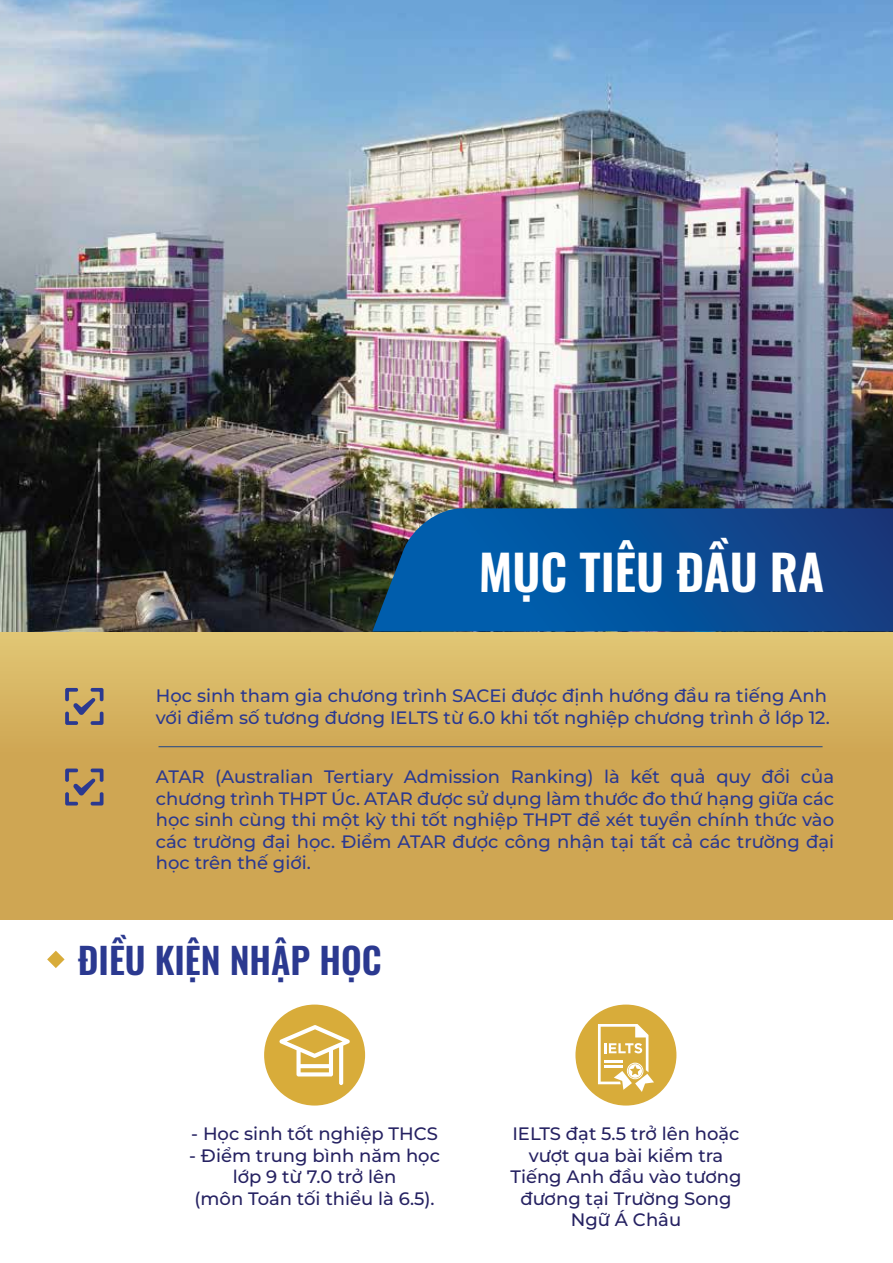
<style>
.page{position:relative;width:893px;height:1263px;background:#fff}
.page>*{position:absolute;margin:0;border:0;box-sizing:border-box;transform-origin:0 0}
.t1{font:600 48.6px "Oswald";color:#fff}
.t2{font:600 36px "Oswald";color:#2b3990}
.t3{font:500 18px/21.6px "Montserrat";color:#2b3990}
.t4{font:500 18px/21.6px "Montserrat";color:#262262;text-align:center}
</style>
<div class="page">
<div style="left:0;top:631px;width:893px;height:289px;background:linear-gradient(to bottom,#dbbc6a,#ca9e4b)"></div>
<img style="left:0;top:0;width:893px;height:631px">
<svg style="left:372px;top:508px;width:521px;height:123px;background:#0c4f94"></svg>
<svg style="left:65px;top:688px;width:38px;height:37px"></svg>
<svg style="left:65px;top:768px;width:38px;height:37px"></svg>
<hr style="left:159px;top:746px;width:664px;height:1px;background:#1e4488">
<div style="left:264px;top:1004px;width:101px;height:101px;background:#d8ac3a;border-radius:50%"></div>
<svg style="left:279px;top:1025px;width:71px;height:60px"></svg>
<div style="left:575px;top:1004px;width:101px;height:101px;background:#d8ac3a;border-radius:50%"></div>
<svg style="left:598px;top:1024px;width:56px;height:68px"></svg>
<svg style="left:47px;top:951px;width:18px;height:17px"></svg>
<h1 class="t1" style="left:479px;top:528px;width:347px">MỤC TIÊU ĐẦU RA</h1>
<p class="t3" style="left:156px;top:685px;width:676px">Học sinh tham gia chương trình SACEi được định hướng đầu ra tiếng Anh với điểm số tương đương IELTS từ 6.0 khi tốt nghiệp chương trình ở lớp 12.</p>
<p class="t3" style="left:156px;top:765px;width:680px;text-align:justify">ATAR (Australian Tertiary Admission Ranking) là kết quả quy đổi của chương trình THPT Úc. ATAR được sử dụng làm thước đo thứ hạng giữa các học sinh cùng thi một kỳ thi tốt nghiệp THPT để xét tuyển chính thức vào các trường đại học. Điểm ATAR được công nhận tại tất cả các trường đại học trên thế giới.</p>
<h2 class="t2" style="left:78px;top:928px;width:305px">ĐIỀU KIỆN NHẬP HỌC</h2>
<p class="t4" style="left:191px;top:1122px;width:248px">- Học sinh tốt nghiệp THCS</p>
<p class="t4" style="left:189px;top:1144px;width:252px">- Điểm trung bình năm học lớp 9 từ 7.0 trở lên<br>(môn Toán tối thiểu là 6.5).</p>
<p class="t4" style="left:510px;top:1122px;width:233px">IELTS đạt 5.5 trở lên hoặc vượt qua bài kiểm tra<br>Tiếng Anh đầu vào tương đương tại Trường Song<br>Ngữ Á Châu</p>
</div>
